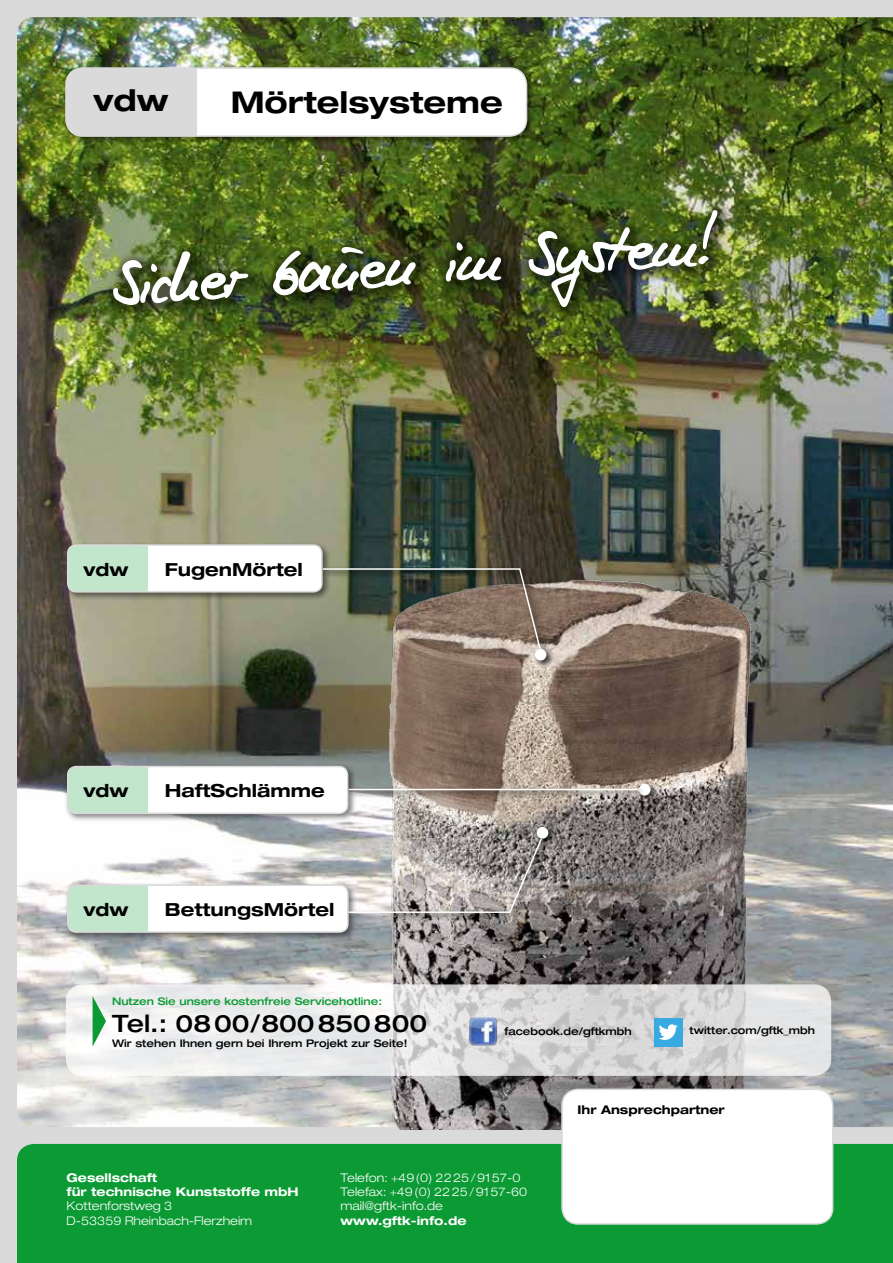
<style>
.page{position:relative;width:893px;height:1263px;background:#dadada}
.page>*{position:absolute;margin:0;border:0;box-sizing:border-box;transform-origin:0 0}
.t1{font:54px "Monizwo Plain";color:#fff}
.t2{font:700 expanded 30px "Helvetica Neue LT Std";color:#000}
.t3{font:500 expanded 24px "Helvetica Neue LT Std";color:#000}
.t4{font:700 expanded 18px "Helvetica Neue LT Std";color:#000}
.t5{font:300 expanded 12px/14.2px "Helvetica Neue LT Std";color:#fff}
.t6{font:700 expanded 12px/14.2px "Helvetica Neue LT Std";color:#fff}
.t7{font:700 expanded 12px "Helvetica Neue LT Std";color:#000}
.t8{font:500 expanded 10.5px "Helvetica Neue LT Std";color:#000}
.t9{font:500 expanded 10.5px "Helvetica Neue LT Std";color:#0b9a33}
</style>
<div class="page">
<img style="left:17px;top:17px;width:876px;height:1110px">
<div style="left:17px;top:1144px;width:876px;height:119px;background:#0b9a33"></div>
<img style="left:357px;top:545px;width:417px;height:584px">
<div style="left:63px;top:65px;width:473px;height:80px;background:#000;opacity:.5"></div>
<div style="left:66px;top:68px;width:460px;height:68px;background:#fff;border-radius:17px"></div>
<div style="left:66px;top:68px;width:131px;height:68px;background:#dadada"></div>
<div style="left:65px;top:67px;width:462px;height:70px;border:2px solid #dadada;border-radius:17px"></div>
<div style="left:64px;top:542px;width:267px;height:59px;background:#000;opacity:.5"></div>
<div style="left:68px;top:545px;width:254px;height:47px;background:#fff;border-radius:9px"></div>
<div style="left:68px;top:545px;width:80px;height:47px;background:#c2e6cc"></div>
<div style="left:67px;top:544px;width:256px;height:49px;border:2px solid #dadada;border-radius:9px"></div>
<div style="left:64px;top:763px;width:293px;height:60px;background:#000;opacity:.5"></div>
<div style="left:68px;top:766px;width:280px;height:47px;background:#fff;border-radius:9px"></div>
<div style="left:68px;top:766px;width:80px;height:47px;background:#c2e6cc"></div>
<div style="left:67px;top:766px;width:281px;height:48px;border:2px solid #dadada;border-radius:9px"></div>
<div style="left:64px;top:882px;width:293px;height:59px;background:#000;opacity:.5"></div>
<div style="left:68px;top:885px;width:280px;height:47px;background:#fff;border-radius:9px"></div>
<div style="left:68px;top:885px;width:80px;height:47px;background:#c2e6cc"></div>
<div style="left:67px;top:884px;width:282px;height:49px;border:2px solid #dadada;border-radius:9px"></div>
<div style="left:103px;top:200px;width:630px;height:123px;background:#000;opacity:.5"></div>
<div style="left:321px;top:566px;width:234px;height:103px;background:#000;opacity:.5"></div>
<div style="left:321px;top:566px;width:228px;height:91px;background:#000;opacity:.5"></div>
<svg style="left:321px;top:567px;width:221px;height:84px;background:#767061"></svg>
<div style="left:532px;top:646px;width:23px;height:23px;background:#000;opacity:.5"></div>
<div style="left:535px;top:649px;width:11px;height:11px;background:#fff;border-radius:50%"></div>
<div style="left:347px;top:781px;width:312px;height:23px;background:#000;opacity:.5"></div>
<div style="left:636px;top:781px;width:23px;height:23px;background:#000;opacity:.5"></div>
<div style="left:639px;top:784px;width:11px;height:11px;background:#fff;border-radius:50%"></div>
<div style="left:347px;top:786px;width:299px;height:13px;background:#000;opacity:.5"></div>
<hr style="left:349px;top:789px;width:289px;height:1px;background:#fff">
<div style="left:347px;top:824px;width:210px;height:98px;background:#000;opacity:.5"></div>
<div style="left:534px;top:824px;width:23px;height:23px;background:#000;opacity:.5"></div>
<div style="left:537px;top:827px;width:11px;height:11px;background:#fff;border-radius:50%"></div>
<div style="left:347px;top:836px;width:203px;height:86px;background:#000;opacity:.5"></div>
<svg style="left:347px;top:837px;width:196px;height:77px;background:#b2adaa"></svg>
<div style="left:562px;top:1089px;width:271px;height:135px;background:#fff;border-radius:16px"></div>
<div style="left:561px;top:1089px;width:272px;height:136px;border:2px solid #dadada;border-radius:16px"></div>
<svg style="left:66px;top:984px;width:765px;height:92px;fill:#e5e6e7"></svg>
<svg style="left:93px;top:996px;width:13px;height:51px"></svg>
<img style="left:469px;top:1018px;width:28px;height:29px">
<div style="left:654px;top:1018px;width:28px;height:28px;background:#38a9e1"></div>
<svg style="left:659px;top:1024px;width:19px;height:16px"></svg>
<h2 class="t2" style="left:94px;top:81px;width:77px">vdw</h2>
<h2 class="t2" style="left:231px;top:83px;width:274px">Mörtelsysteme</h2>
<h1 class="t1" style="left:111px;top:256px;width:614px;rotate:-4deg">Sicher bauen im System!</h1>
<h3 class="t4" style="left:84px;top:558px;width:47px">vdw</h3>
<h3 class="t4" style="left:165px;top:558px;width:139px">FugenMörtel</h3>
<h3 class="t4" style="left:84px;top:779px;width:47px">vdw</h3>
<h3 class="t4" style="left:165px;top:779px;width:162px">HaftSchlämme</h3>
<h3 class="t4" style="left:84px;top:898px;width:47px">vdw</h3>
<h3 class="t4" style="left:165px;top:898px;width:171px">BettungsMörtel</h3>
<p class="t9" style="left:112px;top:994px;width:272px">Nutzen Sie unsere kostenfreie Servicehotline:</p>
<h3 class="t3" style="left:112px;top:1008px;width:317px">Tel.: 0800/800850800</h3>
<p class="t8" style="left:112px;top:1036px;width:297px">Wir stehen Ihnen gern bei Ihrem Projekt zur Seite!</p>
<p class="t8" style="left:504px;top:1025px;width:129px">facebook.de/gftkmbh</p>
<p class="t8" style="left:689px;top:1023px;width:127px">twitter.com/gftk_mbh</p>
<p class="t7" style="left:577px;top:1102px;width:149px">Ihr Ansprechpartner</p>
<p class="t6" style="left:67px;top:1170px;width:233px">Gesellschaft<br>für technische Kunststoffe mbH</p>
<p class="t5" style="left:67px;top:1199px;width:187px">Kottenforstweg 3<br>D-53359 Rheinbach-Flerzheim</p>
<p class="t5" style="left:341px;top:1170px;width:188px">Telefon: +49(0) 2225/9157-0<br>Telefax: +49(0) 2225/9157-60 mail@gftk-info.de</p>
<p class="t6" style="left:341px;top:1213px;width:127px">www.gftk-info.de</p>
</div>
